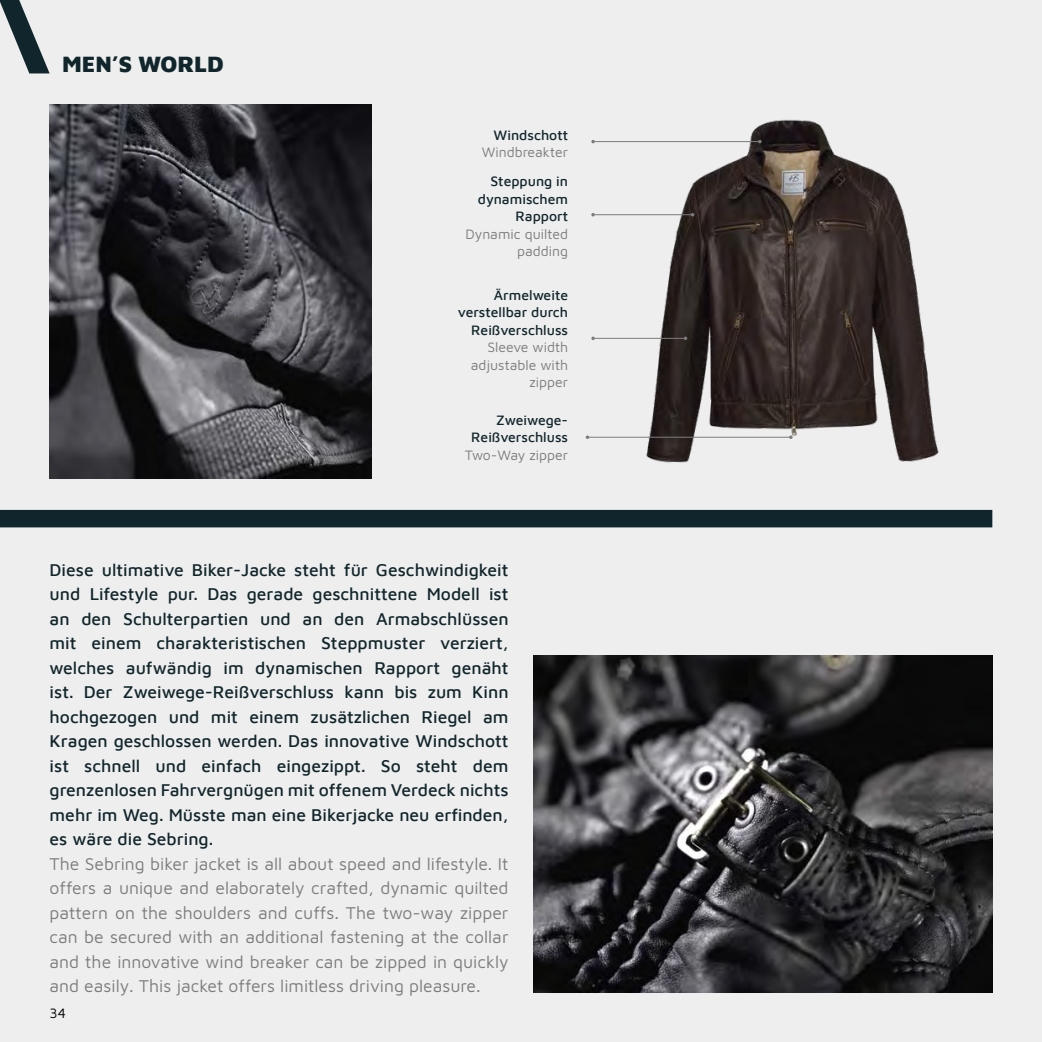
<style>
.page{position:relative;width:1042px;height:1042px;background:#eee}
.page>*{position:absolute;margin:0;border:0;box-sizing:border-box;transform-origin:0 0}
.t1{font:900 22.75px "Maven Pro";color:#11262c}
.t2{font:500 17.5px/24.5px "Maven Pro";color:#11262c;text-align:justify}
.t3{font:17.5px/24.5px "Maven Pro";color:#7c7c7c;text-align:justify}
.t4{font:500 14px/17.5px "Maven Pro";color:#11262c;text-align:right}
.t5{font:14px/17.5px "Maven Pro";color:#7c7c7c;text-align:right}
.t6{font:14px "Maven Pro";color:#000}
</style>
<div class="page">
<svg style="left:0;top:0;width:50px;height:73px"></svg>
<div style="left:0;top:510px;width:992px;height:17px;background:#11262c"></div>
<img style="left:634px;top:119px;width:305px;height:344px">
<hr style="left:593px;top:141px;width:167px;height:1px;background:#7c7c7c">
<hr style="left:593px;top:214px;width:99px;height:1px;background:#7c7c7c">
<hr style="left:593px;top:338px;width:92px;height:1px;background:#7c7c7c">
<hr style="left:587px;top:437px;width:204px;height:1px;background:#7c7c7c">
<img style="left:533px;top:655px;width:459px;height:337px">
<img style="left:50px;top:104px;width:321px;height:374px">
<hr style="left:1041px;top:0;width:1px;height:1042px;background:#000">
<h1 class="t1" style="left:62px;top:47px;width:163px">MEN’S WORLD</h1>
<p class="t4" style="left:493px;top:125px;width:76px">Windschott</p>
<p class="t5" style="left:482px;top:143px;width:88px">Windbreakter</p>
<p class="t4" style="left:478px;top:172px;width:92px">Steppung in dynamischem<br>Rapport</p>
<p class="t5" style="left:465px;top:224px;width:104px">Dynamic quilted padding</p>
<p class="t4" style="left:458px;top:285px;width:112px">Ärmelweite verstellbar durch<br>Reißverschluss</p>
<p class="t5" style="left:471px;top:338px;width:99px">Sleeve width adjustable with zipper</p>
<p class="t4" style="left:471px;top:410px;width:98px">Zweiwege-<br>Reißverschluss</p>
<p class="t5" style="left:465px;top:445px;width:105px">Two-Way zipper</p>
<p class="t2" style="left:50px;top:556px;width:460px">Diese ultimative Biker-Jacke steht für Geschwindigkeit und Lifestyle pur. Das gerade geschnittene Modell ist an den Schulterpartien und an den Armabschlüssen mit einem charakteristischen Steppmuster verziert, welches aufwändig im dynamischen Rapport genäht ist. Der Zweiwege-Reißverschluss kann bis zum Kinn hochgezogen und mit einem zusätzlichen Riegel am Kragen geschlossen werden. Das innovative Windschott ist schnell und einfach eingezippt. So steht dem grenzenlosen Fahrvergnügen mit offenem Verdeck nichts mehr im Weg. Müsste man eine Bikerjacke neu erfinden, es wäre die Sebring.</p>
<p class="t3" style="left:50px;top:850px;width:460px">The Sebring biker jacket is all about speed and lifestyle. It offers a unique and elaborately crafted, dynamic quilted pattern on the shoulders and cuffs. The two-way zipper can be secured with an additional fastening at the collar and the innovative wind breaker can be zipped in quickly and easily. This jacket offers limitless driving pleasure.</p>
<p class="t6" style="left:50px;top:1004px;width:18px">34</p>
</div>
